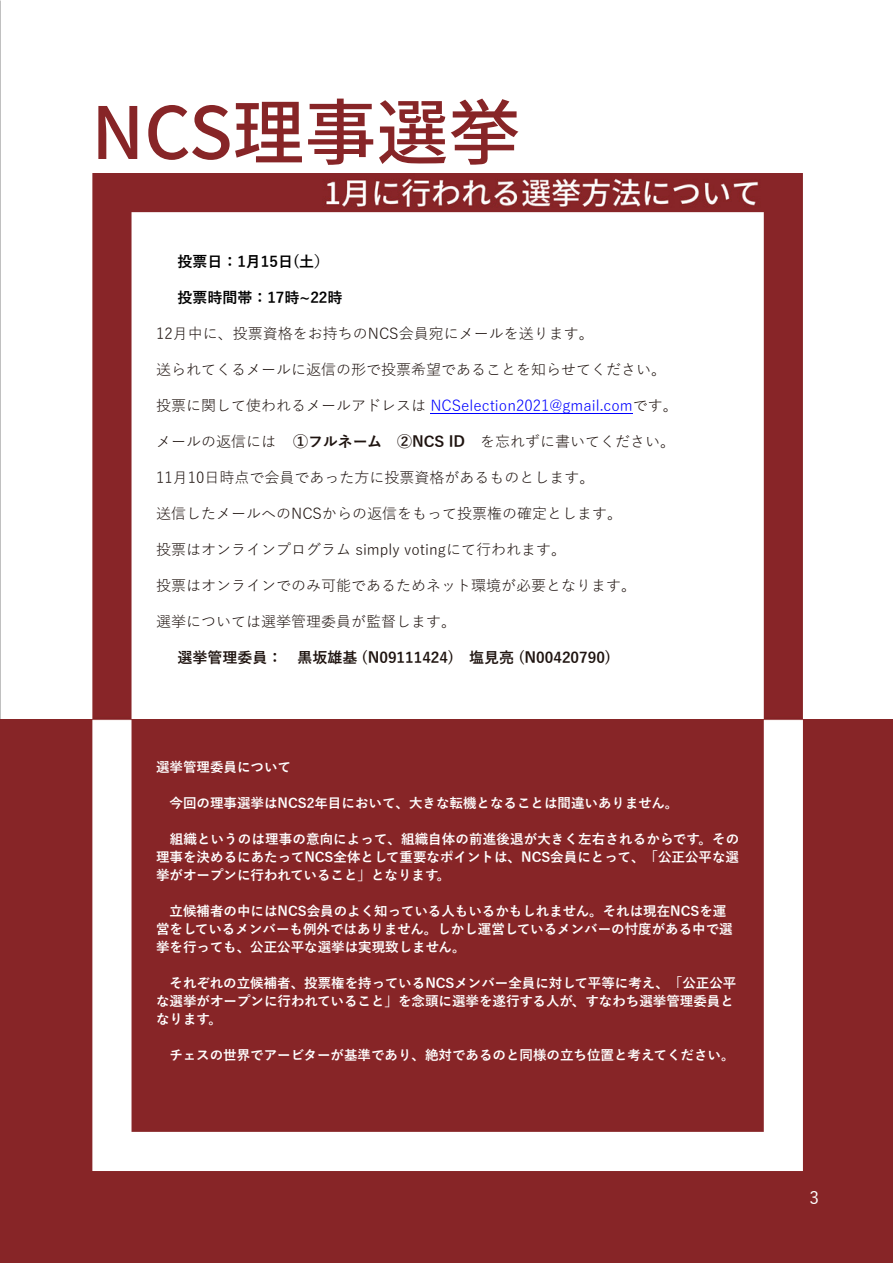
<style>
.page{position:relative;width:893px;height:1263px;background:#fff}
.page>*{position:absolute;margin:0;border:0;box-sizing:border-box;transform-origin:0 0}
.t1{font:500 72px "Gen Shin Gothic";color:#872527}
.t2{font:500 16.95px "Yu Gothic";color:#fff}
.t3{font:15px "Yu Gothic";color:#1e130f}
.t4{font:700 15px "Yu Gothic";color:#1e130f}
.t5{font:15px "Yu Gothic";color:#00f}
.t6{font:700 15px "Yu Gothic";color:#000}
.t7{font:700 13.5px/18px "Yu Gothic";color:#fff}
.s1{color:#1e130f}
</style>
<div class="page">
<div style="left:0;top:719px;width:893px;height:544px;background:#872527"></div>
<img style="left:92px;top:173px;width:711px;height:998px">
<p class="t1" style="left:91px;top:79px;width:431px">NCS理事選挙</p>
<p class="t6" style="left:177px;top:253px;width:153px">投票日：1月15日土( (</p>
<p class="t6" style="left:177px;top:289px;width:167px">投票時間帯：17時~22時</p>
<p class="t3" style="left:156px;top:320px;width:439px">12月中に、投票資格をお持ちのNCS会員宛にメールを送ります。</p>
<p class="t3" style="left:156px;top:356px;width:511px">送られてくるメールに返信の形で投票希望であることを知らせてください。</p>
<p class="t5" style="left:156px;top:392px;width:523px"><span class="s1">投票に関して使われるメールアドレスは</span> NCSelection2021@gmail.com<span class="s1">です。</span></p>
<p class="t3" style="left:480px;top:428px;width:196px">を忘れずに書いてください。</p>
<p class="t4" style="left:293px;top:433px;width:90px">①フルネーム</p>
<p class="t4" style="left:397px;top:433px;width:70px">②NCS ID</p>
<p class="t3" style="left:156px;top:428px;width:121px">メールの返信には</p>
<p class="t3" style="left:156px;top:464px;width:440px">11月10日時点で会員であった方に投票資格があるものとします。</p>
<p class="t3" style="left:156px;top:500px;width:467px">送信したメールへのNCSからの返信をもって投票権の確定とします。</p>
<p class="t3" style="left:156px;top:536px;width:411px">投票はオンラインプログラム simply votingにて行われます。</p>
<p class="t3" style="left:156px;top:572px;width:481px">投票はオンラインでのみ可能であるためネット環境が必要となります。</p>
<p class="t3" style="left:156px;top:608px;width:301px">選挙については選挙管理委員が監督します。</p>
<p class="t4" style="left:469px;top:649px;width:143px">塩見亮 N( 00420790(</p>
<p class="t4" style="left:297px;top:649px;width:158px">黒坂雄基 N( 09111424)</p>
<p class="t4" style="left:177px;top:649px;width:106px">選挙管理委員：</p>
<p class="t7" style="left:156px;top:758px;width:136px">選挙管理委員について</p>
<p class="t7" style="left:170px;top:794px;width:510px">今回の理事選挙はNCS2年目において、大きな転機となることは間違いありません。</p>
<p class="t7" style="left:156px;top:830px;width:585px;text-align:justify;text-indent:14px">組織というのは理事の意向によって、組織自体の前進後退が大きく左右されるからです。その理事を決めるにあたってNCS全体として重要なポイントは、NCS会員にとって、「公正公平な選挙がオープンに行われていること」となります。</p>
<p class="t7" style="left:156px;top:902px;width:578px;text-indent:14px">立候補者の中にはNCS会員のよく知っている人もいるかもしれません。それは現在NCSを運営をしているメンバーも例外ではありません。しかし運営しているメンバーの忖度がある中で選挙を行っても、公正公平な選挙は実現致しません。</p>
<p class="t7" style="left:156px;top:974px;width:582px;text-indent:14px">それぞれの立候補者、投票権を持っているNCSメンバー全員に対して平等に考え、「公正公平な選挙がオープンに行われていること」を念頭に選挙を遂行する人が、すなわち選挙管理委員となります。</p>
<p class="t7" style="left:170px;top:1046px;width:566px">チェスの世界でアービターが基準であり、絶対であるのと同様の立ち位置と考えてください。</p>
<p class="t2" style="left:809px;top:1181px;width:11px">3</p>
</div>
